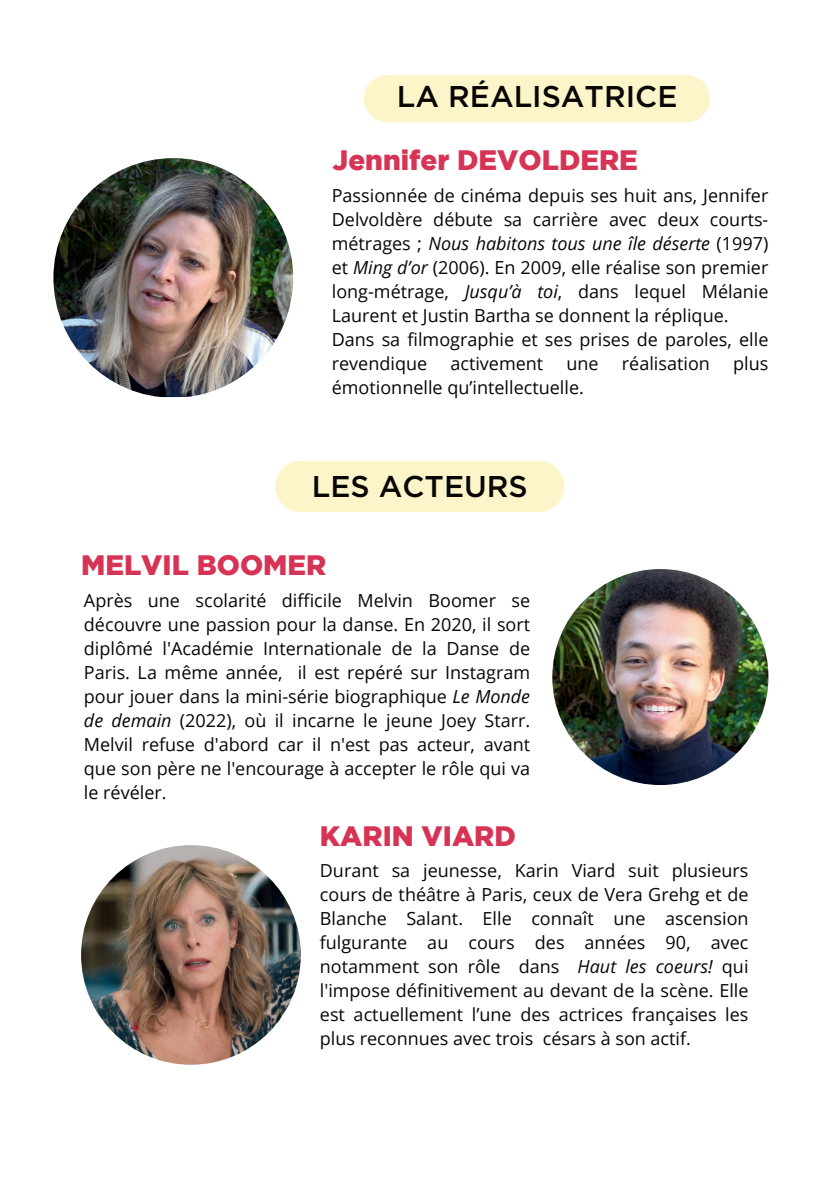
<style>
.page{position:relative;width:839px;height:1191px;background:#fff}
.page>*{position:absolute;margin:0;border:0;box-sizing:border-box;transform-origin:0 0}
.t1{font:500 30px "Gotham";color:#080704}
.t2{font:900 28px "Gotham";color:#d73455}
.t3{font:18px/24px "Open Sans";color:#080704;text-align:justify}
.s1{font-style:italic}
</style>
<div class="page">
<div style="left:363px;top:75px;width:347px;height:47px;background:#fcf5c9"></div>
<img style="left:53px;top:158px;width:240px;height:240px;border-radius:50%">
<div style="left:275px;top:461px;width:289px;height:51px;background:#fcf5c9"></div>
<img style="left:552px;top:569px;width:216px;height:216px;border-radius:50%">
<img style="left:81px;top:845px;width:220px;height:220px;border-radius:50%">
<h1 class="t1" style="left:397px;top:77px;width:282px">LA RÉALISATRICE</h1>
<h2 class="t2" style="left:332px;top:144px;width:307px">Jennifer DEVOLDERE</h2>
<p class="t3" style="left:332px;top:183px;width:438px;text-align:left">Passionnée de cinéma depuis ses huit ans, Jennifer Delvoldère débute sa carrière avec deux courts&shy;métrages ; <span class="s1">Nous habitons tous une île déserte</span> (1997) et <span class="s1">Ming d’or</span> (2006). En 2009, elle réalise son premier long-métrage, <span class="s1">Jusqu’à toi</span>, dans lequel Mélanie Laurent et Justin Bartha se donnent la réplique.<br>Dans sa filmographie et ses prises de paroles, elle revendique</p>
<p class="t3" style="left:450px;top:351px;width:94px">activement</p>
<p class="t3" style="left:566px;top:351px;width:34px">une</p>
<p class="t3" style="left:622px;top:351px;width:89px">réalisation</p>
<p class="t3" style="left:733px;top:351px;width:37px">plus</p>
<p class="t3" style="left:332px;top:375px;width:254px">émotionnelle qu’intellectuelle.</p>
<h1 class="t1" style="left:312px;top:466px;width:217px">LES ACTEURS</h1>
<h2 class="t2" style="left:81px;top:549px;width:247px">MELVIL BOOMER</h2>
<p class="t3" style="left:84px;top:588px;width:448px">Après une scolarité difficile Melvin Boomer se découvre une passion pour la danse. En 2020, il sort diplômé l'Académie Internationale de la Danse de Paris. La même année, il est repéré sur Instagram pour jouer dans la mini-série biographique <span class="s1">Le Monde de demain</span> (2022), où il incarne le jeune Joey Starr.<br>Melvil refuse d'abord car il n'est pas acteur, avant que son père ne l'encourage à accepter le rôle qui va le révéler.</p>
<h2 class="t2" style="left:320px;top:819px;width:197px">KARIN VIARD</h2>
<p class="t3" style="left:320px;top:858px;width:430px">Durant sa jeunesse, Karin Viard suit plusieurs cours de théâtre à Paris, ceux de Vera Grehg et de Blanche Salant. Elle connaît une ascension fulgurante au cours des années 90, avec notamment son rôle dans <span class="s1">Haut les coeurs!</span> qui l'impose définitivement au devant de la scène. Elle est actuellement l’une des actrices françaises les plus reconnues avec trois césars à son actif.</p>
</div>
